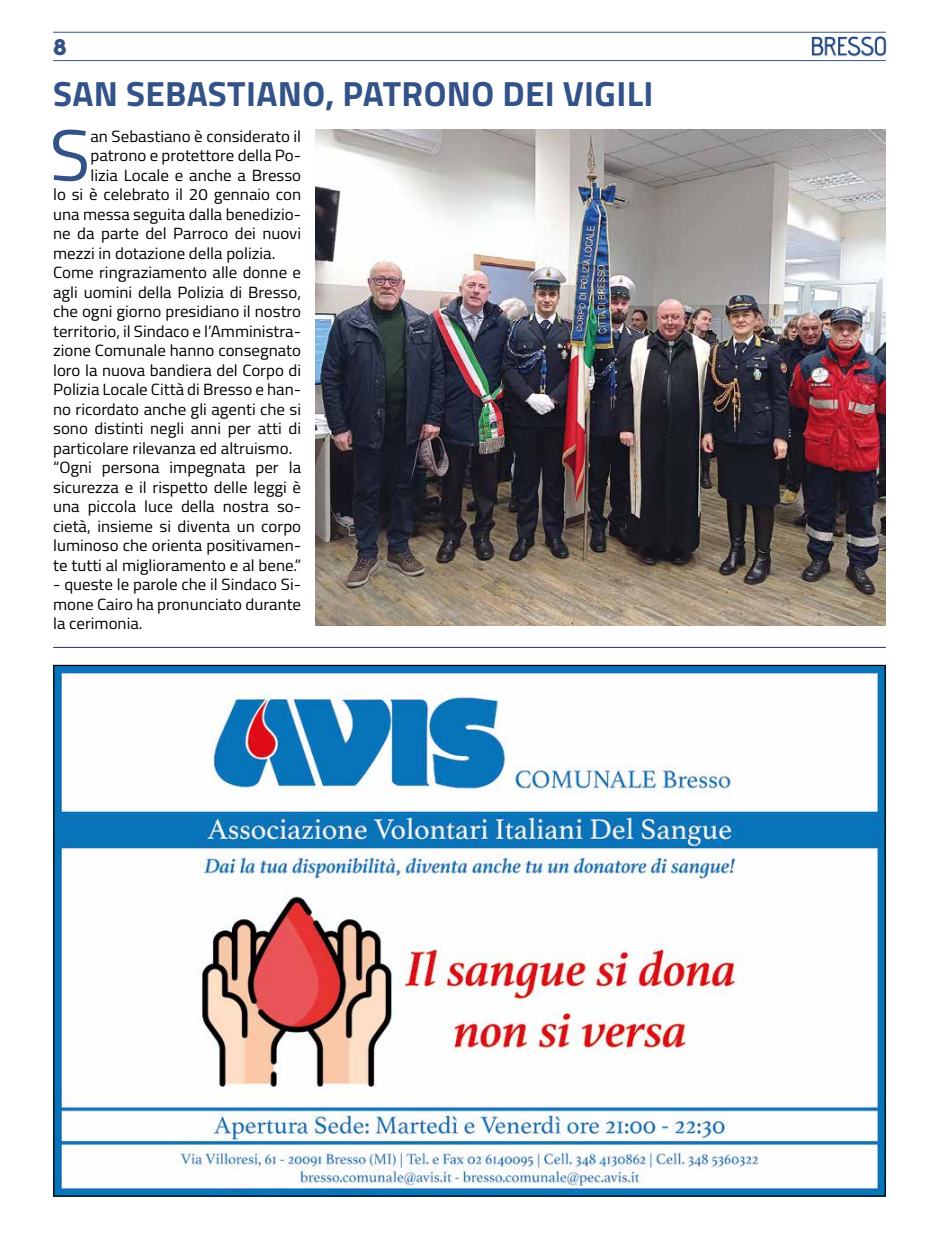
<style>
.page{position:relative;width:939px;height:1241px;background:#fff}
.page>*{position:absolute;margin:0;border:0;box-sizing:border-box;transform-origin:0 0}
.t1{font:72.62px "Titillium";color:#335388;scale:1.04 1}
.t2{font:700 35px "Titillium";letter-spacing:.01em;color:#335388}
.t3{font:22.5px "Intro";color:#335388}
.t4{font:16.25px/19.5px "Titillium";color:#000;text-align:justify;scale:1.04 1}
</style>
<div class="page">
<hr style="left:53px;top:32px;width:833px;height:1px;background:#335388">
<hr style="left:53px;top:60px;width:833px;height:1px;background:#335388">
<img style="left:812px;top:37px;width:75px;height:19px">
<hr style="left:53px;top:647px;width:833px;height:1px;background:#2e2868">
<img style="left:55px;top:666px;width:829px;height:528px">
<img style="left:315px;top:129px;width:571px;height:496px">
<h3 class="t3" style="left:53px;top:33px;width:15px">8</h3>
<h2 class="t2" style="left:53px;top:67px;width:602px">SAN SEBASTIANO, PATRONO DEI VIGILI</h2>
<h1 class="t1" style="left:50px;top:102px;width:41px">S</h1>
<p class="t4" style="left:90px;top:125px;width:204px">an Sebastiano è considerato il</p>
<p class="t4" style="left:90px;top:145px;width:204px">patrono e protettore della Po-</p>
<p class="t4" style="left:90px;top:164px;width:204px">lizia Locale e anche a Bresso</p>
<p class="t4" style="left:53px;top:184px;width:240px">lo si è celebrato il 20 gennaio con</p>
<p class="t4" style="left:53px;top:203px;width:240px">una messa seguita dalla benedizio-</p>
<p class="t4" style="left:53px;top:223px;width:240px">ne da parte del Parroco dei nuovi</p>
<p class="t4" style="left:53px;top:242px;width:215px">mezzi in dotazione della polizia.</p>
<p class="t4" style="left:53px;top:262px;width:240px">Come ringraziamento alle donne e</p>
<p class="t4" style="left:53px;top:281px;width:240px">agli uomini della Polizia di Bresso,</p>
<p class="t4" style="left:53px;top:301px;width:240px">che ogni giorno presidiano il nostro</p>
<p class="t4" style="left:53px;top:320px;width:240px">territorio, il Sindaco e l’Amministra-</p>
<p class="t4" style="left:53px;top:340px;width:240px">zione Comunale hanno consegnato</p>
<p class="t4" style="left:53px;top:359px;width:240px">loro la nuova bandiera del Corpo di</p>
<p class="t4" style="left:53px;top:379px;width:240px">Polizia Locale Città di Bresso e han-</p>
<p class="t4" style="left:53px;top:398px;width:240px">no ricordato anche gli agenti che si</p>
<p class="t4" style="left:53px;top:418px;width:240px">sono distinti negli anni per atti di</p>
<p class="t4" style="left:53px;top:437px;width:231px">particolare rilevanza ed altruismo.</p>
<p class="t4" style="left:53px;top:457px;width:240px">“Ogni persona impegnata per la</p>
<p class="t4" style="left:53px;top:476px;width:240px">sicurezza e il rispetto delle leggi è</p>
<p class="t4" style="left:53px;top:496px;width:240px">una piccola luce della nostra so-</p>
<p class="t4" style="left:53px;top:515px;width:240px">cietà, insieme si diventa un corpo</p>
<p class="t4" style="left:53px;top:535px;width:240px">luminoso che orienta positivamen-</p>
<p class="t4" style="left:53px;top:554px;width:240px">te tutti al miglioramento e al bene.”</p>
<p class="t4" style="left:53px;top:574px;width:240px">- queste le parole che il Sindaco Si&shy;mone Cairo ha pronunciato durante la cerimonia.</p>
</div>
